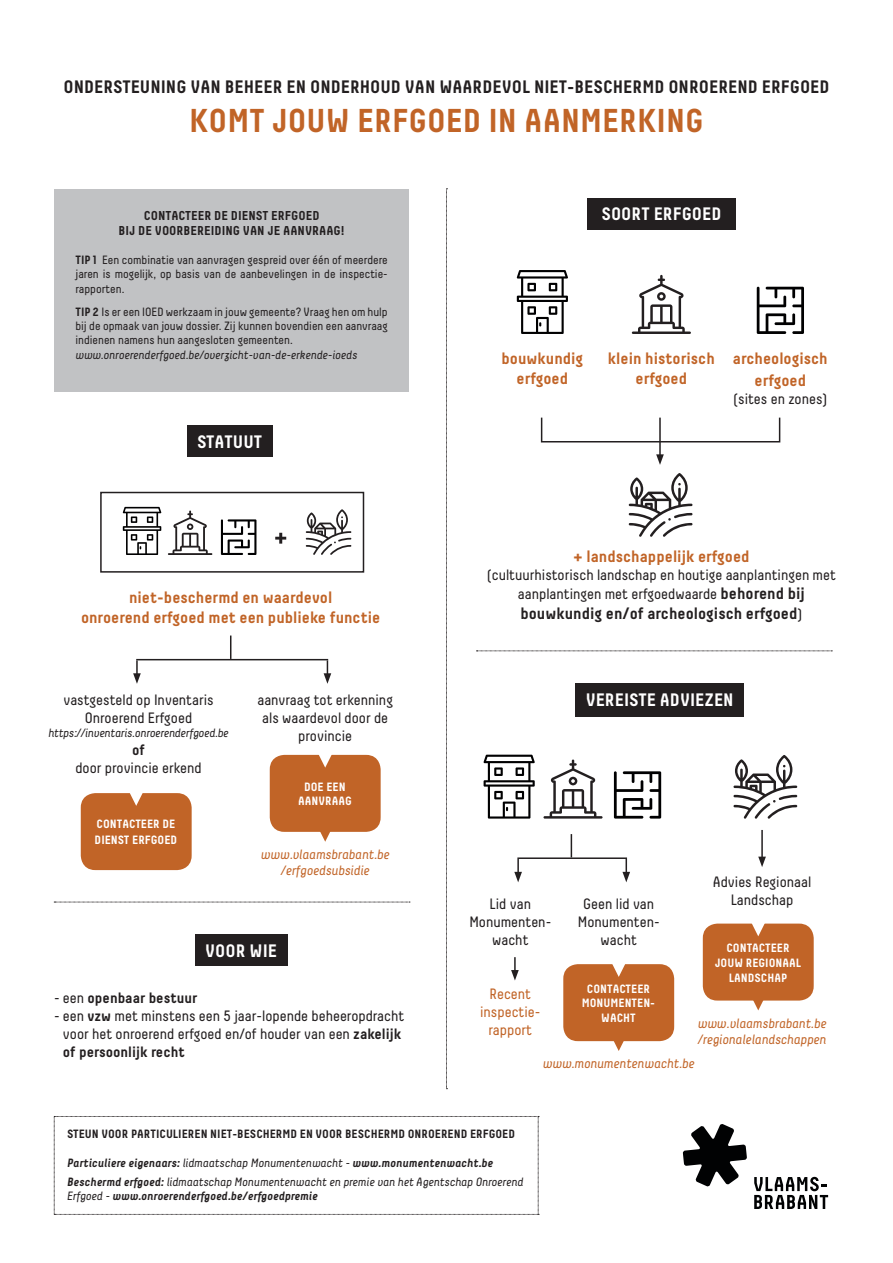
<style>
.page{position:relative;width:893px;height:1263px;background:#fff}
.page>*{position:absolute;margin:0;border:0;box-sizing:border-box;transform-origin:0 0}
.t1{font:700 33px "Decima";color:#c16427}
.t2{font:700 18px "Decima";color:#231f20}
.t3{font:700 18px "Decima";color:#fff}
.t4{font:700 16.5px/19.8px "Decima";color:#c16427;text-align:center}
.t5{font:700 16.5px "Decima";color:#231f20}
.t6{font:15px/18px "Decima";color:#231f20;text-align:center}
.t7{font:15px/18px "Decima";color:#c16427;text-align:center}
.t8{font:700 15px "Decima";color:#231f20}
.t9{font:italic 13.5px/16.2px "Decima";color:#c16427}
.t10{font:700 12.9px/15.5px "Decima";color:#231f20;text-align:center}
.t11{font:12px/14.4px "Decima";color:#231f20;text-align:justify}
.t12{font:italic 12px/18.6px "Decima";color:#231f20}
.t13{font:700 12px/14.4px "Decima";color:#fff;text-align:center}
.t14{font:700 12px "Decima";color:#231f20}
.t15{font:italic 700 12px "Decima";color:#231f20}
.s1{font-weight:700}
.s2{font-weight:400}
.s3{font-weight:700;font-size:16.5px}
.s4{font-weight:400;font-size:15px}
</style>
<div class="page">
<svg style="left:517px;top:270px;width:51px;height:64px"></svg>
<svg style="left:483px;top:755px;width:52px;height:64px"></svg>
<div style="left:270px;top:755px;width:111px;height:77px;background:#c16427;border-radius:15px"></div>
<div style="left:81px;top:793px;width:111px;height:77px;background:#c16427;border-radius:15px"></div>
<div style="left:563px;top:964px;width:111px;height:77px;background:#c16427;border-radius:15px"></div>
<div style="left:703px;top:923px;width:111px;height:77px;background:#c16427;border-radius:15px"></div>
<div style="left:187px;top:426px;width:85px;height:31px;background:#231f20"></div>
<div style="left:587px;top:198px;width:148px;height:31px;background:#231f20"></div>
<div style="left:195px;top:935px;width:92px;height:31px;background:#231f20"></div>
<div style="left:575px;top:684px;width:169px;height:33px;background:#231f20"></div>
<svg style="left:315px;top:754px;width:20px;height:14px"></svg>
<svg style="left:126px;top:793px;width:20px;height:13px"></svg>
<svg style="left:609px;top:964px;width:20px;height:13px"></svg>
<svg style="left:748px;top:923px;width:20px;height:13px"></svg>
<svg style="left:315px;top:831px;width:20px;height:11px"></svg>
<svg style="left:609px;top:1041px;width:20px;height:10px"></svg>
<svg style="left:748px;top:1000px;width:20px;height:10px"></svg>
<svg style="left:230px;top:635px;width:1px;height:24px"></svg>
<svg style="left:324px;top:660px;width:7px;height:24px"></svg>
<svg style="left:133px;top:660px;width:8px;height:24px"></svg>
<hr style="left:136px;top:659px;width:192px;height:1px;background:#231f20">
<svg style="left:571px;top:834px;width:1px;height:23px"></svg>
<svg style="left:622px;top:859px;width:8px;height:23px"></svg>
<svg style="left:514px;top:859px;width:8px;height:23px"></svg>
<hr style="left:517px;top:857px;width:110px;height:2px;background:#231f20">
<svg style="left:541px;top:418px;width:1px;height:23px"></svg>
<hr style="left:659px;top:418px;width:2px;height:39px;background:#231f20">
<svg style="left:656px;top:454px;width:8px;height:11px"></svg>
<svg style="left:779px;top:418px;width:1px;height:23px"></svg>
<hr style="left:541px;top:441px;width:239px;height:1px;background:#231f20">
<svg style="left:446px;top:189px;width:1px;height:900px"></svg>
<svg style="left:54px;top:902px;width:356px;height:1px"></svg>
<svg style="left:476px;top:651px;width:356px;height:1px"></svg>
<svg style="left:632px;top:275px;width:59px;height:59px"></svg>
<svg style="left:543px;top:759px;width:60px;height:60px"></svg>
<svg style="left:757px;top:287px;width:47px;height:47px"></svg>
<svg style="left:614px;top:771px;width:47px;height:48px"></svg>
<svg style="left:629px;top:473px;width:63px;height:64px"></svg>
<svg style="left:733px;top:755px;width:64px;height:64px"></svg>
<hr style="left:761px;top:830px;width:2px;height:29px;background:#231f20">
<svg style="left:758px;top:857px;width:8px;height:10px"></svg>
<svg style="left:511px;top:957px;width:8px;height:23px"></svg>
<div style="left:54px;top:189px;width:355px;height:202px;background:#c1c2c4"></div>
<svg style="left:123px;top:507px;width:38px;height:48px"></svg>
<svg style="left:168px;top:510px;width:44px;height:45px"></svg>
<svg style="left:221px;top:519px;width:35px;height:36px"></svg>
<svg style="left:306px;top:509px;width:45px;height:46px"></svg>
<div style="left:100px;top:492px;width:264px;height:81px;border:2px solid #231f20"></div>
<svg style="left:275px;top:533px;width:11px;height:11px"></svg>
<svg style="left:54px;top:1116px;width:485px;height:99px"></svg>
<svg style="left:683px;top:1124px;width:64px;height:63px"></svg>
<svg style="left:754px;top:1177px;width:74px;height:32px"></svg>
<p class="t2" style="left:63px;top:76px;width:767px">ONDERSTEUNING VAN BEHEER EN ONDERHOUD VAN WAARDEVOL NIET-BESCHERMD ONROEREND ERFGOED</p>
<h1 class="t1" style="left:189px;top:101px;width:516px">KOMT JOUW ERFGOED IN AANMERKING</h1>
<p class="t10" style="left:119px;top:207px;width:228px">CONTACTEER DE DIENST ERFGOED<br>BIJ DE VOORBEREIDING VAN JE AANVRAAG!</p>
<p class="t11" style="left:75px;top:253px;width:314px"><span class="s1">TIP 1</span> Een combinatie van aanvragen gespreid over één of meerdere jaren is mogelijk, op basis van de aanbevelingen in de inspectie&shy;rapporten.</p>
<p class="t11" style="left:75px;top:304px;width:314px"><span class="s1">TIP 2</span> Is er een IOED werkzaam in jouw gemeente? Vraag hen om hulp bij de opmaak van jouw dossier. Zij kunnen bovendien een aanvraag indienen namens hun aangesloten gemeenten.</p>
<p class="t12" style="left:75px;top:345px;width:283px">www.onroerenderfgoed.be/overzicht-van-de-erkende-ioeds</p>
<p class="t3" style="left:197px;top:431px;width:67px">STATUUT</p>
<p class="t4" style="left:81px;top:587px;width:301px">niet-beschermd en waardevol<br>onroerend erfgoed met een publieke functie</p>
<p class="t6" style="left:63px;top:690px;width:152px">vastgesteld op Inventaris<br>Onroerend Erfgoed</p>
<p class="t12" style="left:48px;top:723px;width:182px">https://inventaris.onroerenderfgoed.be</p>
<p class="t8" style="left:132px;top:741px;width:14px">of</p>
<p class="t6" style="left:75px;top:759px;width:128px">door provincie erkend</p>
<p class="t13" style="left:95px;top:816px;width:84px;line-height:15.5px;text-align:left">CONTACTEER DE<br>DIENST ERFGOED</p>
<p class="t6" style="left:257px;top:690px;width:137px">aanvraag tot erkenning als waardevol door de provincie</p>
<p class="t13" style="left:298px;top:779px;width:55px">DOE EEN<br>AANVRAAG</p>
<p class="t9" style="left:261px;top:846px;width:130px;text-align:center">www.vlaamsbrabant.be /erfgoedsubsidie</p>
<p class="t3" style="left:205px;top:940px;width:73px">VOOR WIE</p>
<p class="t8" style="left:54px;top:989px;width:145px"><span class="s2">- een</span> openbaar bestuur</p>
<p class="t6" style="left:63px;top:1006px;width:343px;text-align:left;text-indent:-9px">- een <span class="s1">vzw</span> met minstens een 5 jaar-lopende beheeropdracht voor het onroerend erfgoed en/of houder van een <span class="s1">zakelijk of persoonlijk recht</span></p>
<p class="t3" style="left:601px;top:203px;width:121px">SOORT ERFGOED</p>
<p class="t4" style="left:501px;top:348px;width:83px">bouwkundig erfgoed</p>
<p class="t4" style="left:608px;top:348px;width:108px">klein historisch erfgoed</p>
<p class="t4" style="left:733px;top:348px;width:96px;line-height:21.6px">archeologisch erfgoed</p>
<p class="t6" style="left:733px;top:390px;width:96px">(sites en zones)</p>
<p class="t4" style="left:573px;top:546px;width:178px">+ landschappelijk erfgoed</p>
<p class="t6" style="left:487px;top:564px;width:351px;line-height:19.8px">(cultuurhistorisch landschap en houtige aanplantingen met aanplantingen met erfgoedwaarde <span class="s3">behorend bij</span></p>
<p class="t5" style="left:520px;top:604px;width:283px">bouwkundig en/of archeologisch erfgoed<span class="s4">)</span></p>
<p class="t3" style="left:586px;top:689px;width:149px">VEREISTE ADVIEZEN</p>
<p class="t6" style="left:469px;top:895px;width:83px">Lid van<br>Monumenten&shy;wacht</p>
<p class="t7" style="left:480px;top:985px;width:62px">Recent inspectie&shy;rapport</p>
<p class="t6" style="left:578px;top:895px;width:83px">Geen lid van<br>Monumenten&shy;wacht</p>
<p class="t13" style="left:582px;top:981px;width:75px">CONTACTEER<br>MONUMENTEN-<br>WACHT</p>
<p class="t6" style="left:713px;top:873px;width:100px">Advies Regionaal<br>Landschap</p>
<p class="t13" style="left:715px;top:940px;width:88px;line-height:14.9px">CONTACTEER<br>JOUW REGIONAAL<br>LANDSCHAP</p>
<p class="t9" style="left:698px;top:1015px;width:130px">www.vlaamsbrabant.be /regionalelandschappen</p>
<p class="t9" style="left:543px;top:1055px;width:153px">www.monumentenwacht.be</p>
<p class="t14" style="left:67px;top:1127px;width:449px">STEUN VOOR PARTICULIEREN NIET-BESCHERMD EN VOOR BESCHERMD ONROEREND ERFGOED</p>
<p class="t12" style="left:67px;top:1154px;width:458px"><span class="s1">Particuliere eigenaars:</span> lidmaatschap Monumentenwacht - <span class="s1">www.monumentenwacht.be<br>Beschermd erfgoed:</span> lidmaatschap Monumentenwacht en premie van het Agentschap Onroerend</p>
<p class="t15" style="left:67px;top:1189px;width:252px"><span class="s2">Erfgoed -</span> www.onroerenderfgoed.be/erfgoedpremie</p>
</div>
